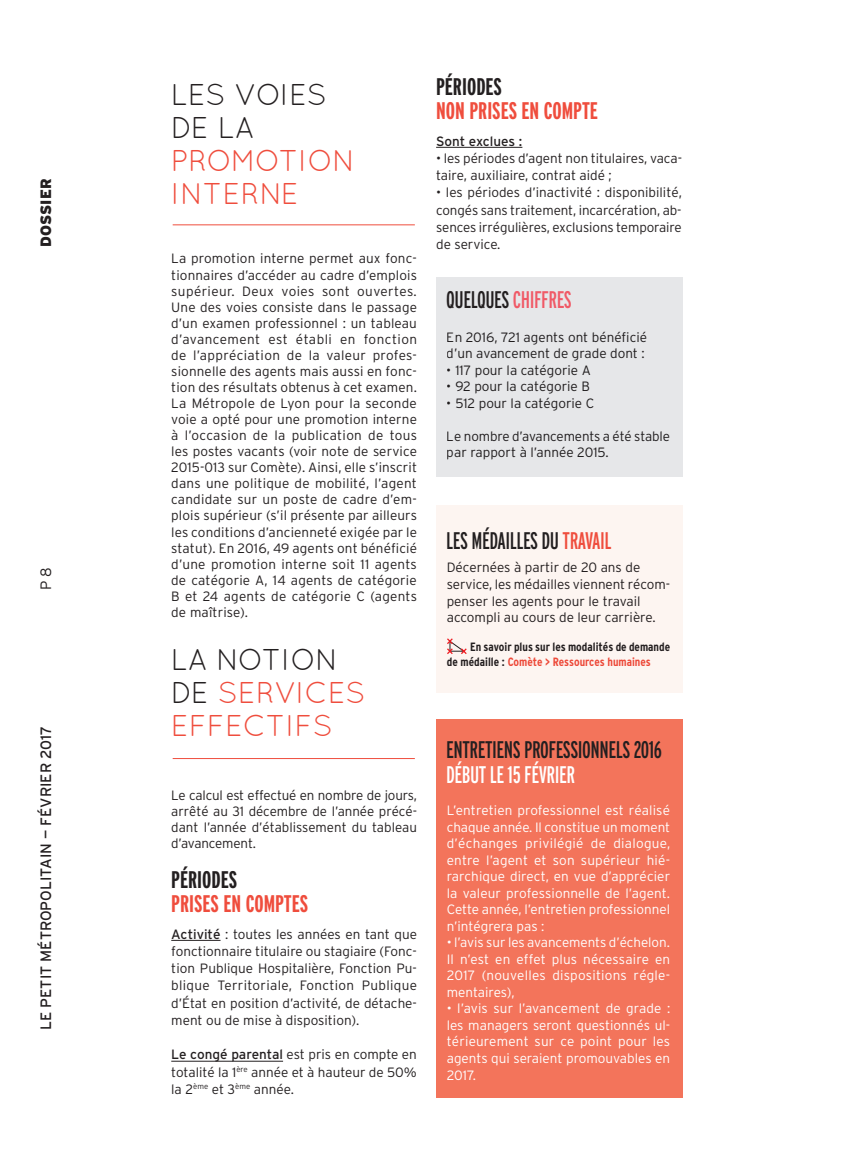
<style>
.page{position:relative;width:851px;height:1149px;background:#fff}
.page>*{position:absolute;margin:0;border:0;box-sizing:border-box;transform-origin:0 0}
.t1{font:30px/33px "Quicksand";color:#ef4d3d}
.t2{font:30px/33px "Quicksand";color:#231f20}
.t3{font:extra-condensed 24px "Interstate";letter-spacing:-.02em;color:#231f20}
.t4{font:700 extra-condensed 24px "Interstate";color:#ef4d3d}
.t5{font:extra-condensed 24px "Interstate";letter-spacing:-.02em;color:#fff}
.t6{font:700 extra-condensed 24px "Interstate";color:#231f20}
.t7{font:15px "Interstate";color:#231f20}
.t8{font:900 15px "Interstate";color:#231f20}
.t9{font:300 15px "Interstate";color:#231f20}
.t10{font:300 13.5px/16px "Interstate";color:#231f20;text-align:justify}
.t11{font:300 13.5px/16.5px "Interstate";color:#fff;text-align:justify}
.t12{font:13.5px "Interstate";letter-spacing:-.005em;color:#231f20}
.t13{font:700 condensed 12px/15px "Interstate";color:#231f20}
.s1{color:#231f20}
.s2{font-weight:400}
.s3{color:#f05a67}
.s4{color:#ef4d3d}
</style>
<div class="page">
<hr style="left:173px;top:224px;width:242px;height:1px;background:#ef4d3d">
<div style="left:435px;top:505px;width:247px;height:187px;background:#fdf5f1"></div>
<div style="left:435px;top:719px;width:247px;height:378px;background:#f3745b"></div>
<div style="left:435px;top:277px;width:247px;height:199px;background:#e6e7e9"></div>
<hr style="left:173px;top:758px;width:242px;height:1px;background:#ef4d3d">
<hr style="left:171px;top:939px;width:49px;height:1px;background:#231f20">
<hr style="left:171px;top:1060px;width:112px;height:1px;background:#231f20">
<hr style="left:436px;top:147px;width:86px;height:1px;background:#231f20">
<svg style="left:447px;top:638px;width:20px;height:16px"></svg>
<p class="t8" style="left:37px;top:246px;width:67px;rotate:-90deg">Dossier</p>
<p class="t9" style="left:37px;top:590px;width:24px;rotate:-90deg">P 8</p>
<p class="t7" style="left:37px;top:1029px;width:306px;rotate:-90deg">Le Petit Métropolitain — février 2017</p>
<h1 class="t2" style="left:171px;top:78px;width:157px">LES VOIES<br>DE LA</h1>
<h1 class="t1" style="left:171px;top:144px;width:186px">PROMOTION<br>INTERNE</h1>
<p class="t10" style="left:171px;top:250px;width:247px">La promotion interne permet aux fonc&shy;tionnaires d’accéder au cadre d’emplois supérieur. Deux voies sont ouvertes.<br>U ne des voies consiste dans le passage d’un examen professionnel : un tableau d’avancement est établi en fonction de l’appréciation de la valeur profes&shy;sionnelle des agents mais aussi en fonc&shy;tion des résultats obtenus à cet examen.<br>La Métropole de Lyon pour la seconde voie a opté pour une promotion interne à l’occasion de la publication de tous les postes vacants (voir note de service 2015-013 sur Comète). Ainsi, elle s’inscrit dans une politique de mobilité, l’agent candidate sur un poste de cadre d’em&shy;plois supérieur (s’il présente par ailleurs les conditions d’ancienneté exigée par le statut). En 2016, 49 agents ont bénéficié d’une promotion interne soit 11 agents de catégorie A, 14 agents de catégorie B et 24 agents de catégorie C (agents de maîtrise).</p>
<h1 class="t1" style="left:171px;top:642px;width:196px"><span class="s1">LA NOTION<br>DE</span> SERVICES<br>EFFECTIFS</h1>
<p class="t10" style="left:171px;top:786px;width:247px">Le calcul est effectué en nombre de jours, arrêté au 31 décembre de l’année précé&shy;dant l’année d’établissement du tableau d’avancement.</p>
<h2 class="t6" style="left:171px;top:866px;width:67px">PÉRIODES</h2>
<h2 class="t4" style="left:171px;top:890px;width:138px">PRISES EN COMPTES</h2>
<p class="t10" style="left:171px;top:924px;width:247px;line-height:17.2px"><span class="s2">Activité</span> : toutes les années en tant que fonctionnaire titulaire ou stagiaire (Fonc&shy;tion Publique Hospitalière, Fonction Pu&shy;blique Territoriale, Fonction Publique d’État en position d’activité, de détache&shy;ment ou de mise à disposition).</p>
<p class="t10" style="left:171px;top:1045px;width:247px;line-height:17.2px"><span class="s2">Le congé parental</span> est pris en compte en totalité la 1<sup>ère</sup> année et à hauteur de 50% la 2<sup>ème</sup> et 3<sup>ème</sup> année.</p>
<h2 class="t6" style="left:436px;top:73px;width:67px">PÉRIODES</h2>
<h2 class="t4" style="left:436px;top:97px;width:162px">NON PRISES EN COMPTE</h2>
<p class="t12" style="left:436px;top:133px;width:88px">Sont exclues :</p>
<p class="t10" style="left:436px;top:149px;width:247px;line-height:17.2px">• les périodes d’agent non titulaires, vaca&shy;taire, auxiliaire, contrat aidé ;</p>
<p class="t10" style="left:436px;top:184px;width:247px;line-height:17.2px">• les périodes d’inactivité : disponibilité, congés sans traitement, incarcération, ab&shy;sences irrégulières, exclusions temporaire de service.</p>
<h2 class="t3" style="left:446px;top:286px;width:127px">QUELQUES <span class="s3">CHIFFRES</span></h2>
<p class="t10" style="left:446px;top:328px;width:202px;line-height:16.5px">En 2016, 721 agents ont bénéficié d’un avancement de grade dont :</p>
<p class="t10" style="left:446px;top:361px;width:146px">• 117 pour la catégorie A</p>
<p class="t10" style="left:446px;top:378px;width:144px">• 92 pour la catégorie B</p>
<p class="t10" style="left:446px;top:394px;width:149px">• 512 pour la catégorie C</p>
<p class="t10" style="left:446px;top:427px;width:225px;line-height:16.5px">Le nombre d’avancements a été stable par rapport à l’année 2015.</p>
<h2 class="t3" style="left:446px;top:526px;width:167px">LES MÉDAILLES DU <span class="s4">TRAVAIL</span></h2>
<p class="t10" style="left:446px;top:558px;width:225px;line-height:16.8px;text-align:left">Décernées à partir de 20 ans de service, les médailles viennent récom&shy;penser les agents pour le travail accompli au cours de leur carrière.</p>
<p class="t13" style="left:446px;top:639px;width:225px;text-indent:23px">En savoir plus sur les modalités de demande de médaille : <span class="s4">Comète &gt; Ressources humaines</span></p>
<h2 class="t3" style="left:446px;top:735px;width:217px">ENTRETIENS PROFESSIONNELS 2016</h2>
<h2 class="t5" style="left:446px;top:761px;width:131px">DÉBUT LE 15 FÉVRIER</h2>
<p class="t11" style="left:446px;top:802px;width:225px">L’entretien professionnel est réalisé chaque année. Il constitue un moment d’échanges privilégié de dialogue, entre l’agent et son supérieur hié&shy;rarchique direct, en vue d’apprécier la valeur professionnelle de l’agent.<br>Cette année, l’entretien professionnel n’intégrera pas :</p>
<p class="t11" style="left:446px;top:934px;width:225px">• l’avis sur les avancements d’échelon.<br>Il n’est en effet plus nécessaire en 2017 (nouvelles dispositions régle&shy;mentaires),</p>
<p class="t11" style="left:446px;top:999px;width:225px">• l’avis sur l’avancement de grade : les managers seront questionnés ul&shy;térieurement sur ce point pour les agents qui seraient promouvables en 2017.</p>
</div>
